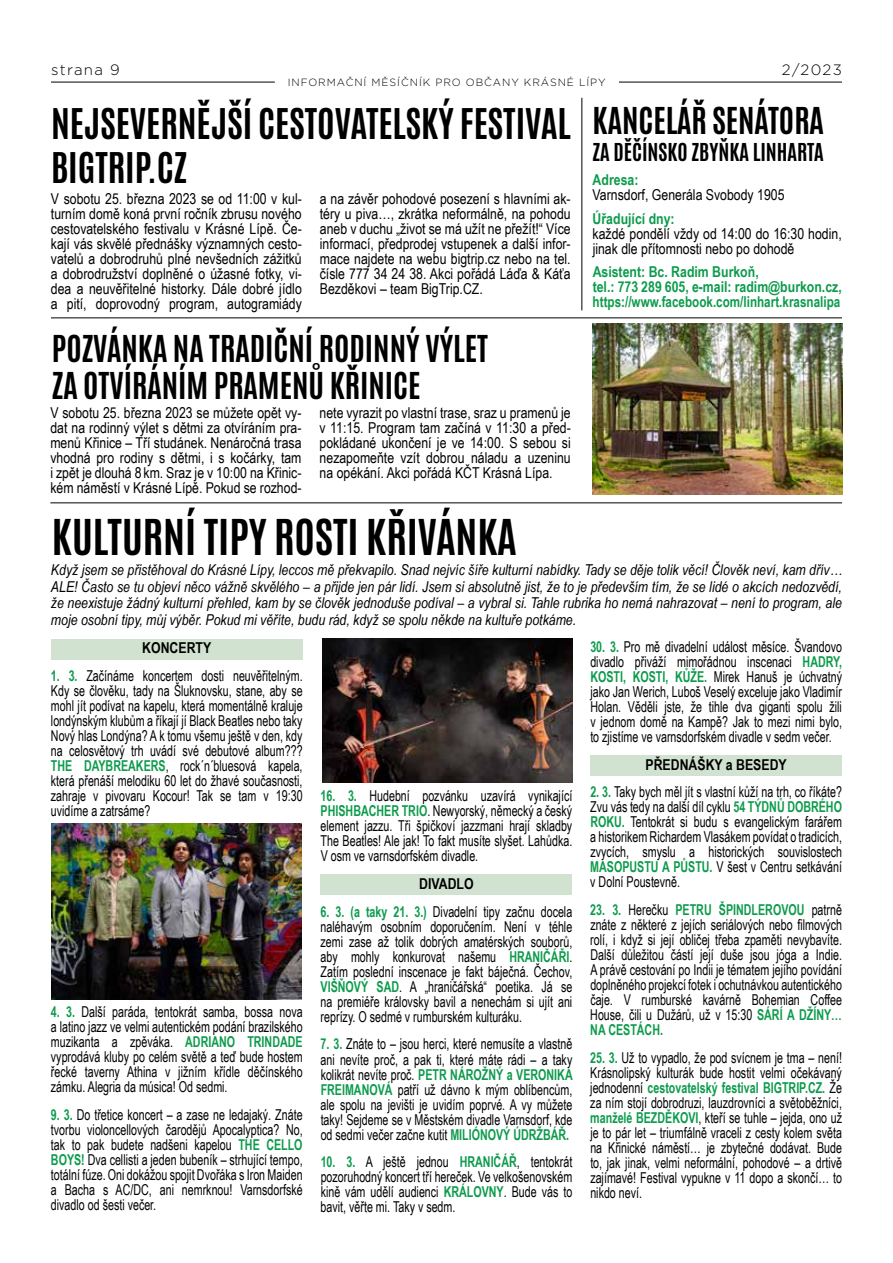
<style>
.page{position:relative;width:893px;height:1263px;background:#fff}
.page>*{position:absolute;margin:0;border:0;box-sizing:border-box;transform-origin:0 0}
.t1{font:42px "Antonio";color:#000}
.t2{font:36px/43.2px "Antonio";color:#000}
.t3{font:31.5px/37.8px "Antonio";color:#000}
.t4{font:21px "Antonio";color:#000}
.t5{font:15px/15px "Arial Narrow";color:#000;text-align:justify;scale:.87 1}
.t6{font:15px/15px "Arial Narrow";color:#000;text-align:justify}
.t7{font:italic 15px/16.5px "Arial Narrow";color:#000;text-align:justify}
.t8{font:700 15px/15px "Arial Narrow";color:#0d9b4c}
.t9{font:700 15px "Arial Narrow";color:#000}
.t10{font:300 15px "Gotham Light CE";letter-spacing:.09em;color:#000}
.t11{font:300 10.5px "Gotham Light CE";letter-spacing:.09em;color:#000}
.s1{font-weight:700;color:#0d9b4c}
</style>
<div class="page">
<hr style="left:51px;top:82px;width:224px;height:1px;background:#000">
<hr style="left:619px;top:82px;width:223px;height:1px;background:#000">
<img style="left:592px;top:324px;width:250px;height:171px">
<hr style="left:51px;top:317px;width:791px;height:1px;background:#000">
<hr style="left:581px;top:98px;width:1px;height:212px;background:#000">
<div style="left:51px;top:639px;width:252px;height:21px;background:#d2e2d0"></div>
<div style="left:321px;top:874px;width:251px;height:21px;background:#d2e2d0"></div>
<div style="left:590px;top:755px;width:252px;height:21px;background:#d2e2d0"></div>
<img style="left:52px;top:823px;width:250px;height:176px">
<img style="left:323px;top:639px;width:249px;height:143px">
<hr style="left:50px;top:502px;width:792px;height:1px;background:#000">
<p class="t10" style="left:51px;top:61px;width:70px">strana 9</p>
<p class="t10" style="left:782px;top:61px;width:62px">2/2023</p>
<p class="t11" style="left:288px;top:76px;width:319px">INFORMAČNÍ MĚSÍČNÍK PRO OBČANY KRÁSNÉ LÍPY</p>
<h3 class="t3" style="left:593px;top:102px;width:233px">KANCELÁŘ SENÁTORA</h3>
<h3 class="t4" style="left:593px;top:137px;width:232px">ZA DĚČÍNSKO ZBYŇKA LINHARTA</h3>
<p class="t8" style="left:593px;top:172px;width:47px">Adresa:</p>
<p class="t6" style="left:593px;top:187px;width:193px">Varnsdorf, Generála Svobody 1905</p>
<p class="t8" style="left:593px;top:210px;width:84px">Úřadující dny:</p>
<p class="t6" style="left:593px;top:225px;width:251px">každé pondělí vždy od 14:00 do 16:30 hodin, jinak dle přítomnosti nebo po dohodě</p>
<p class="t8" style="left:593px;top:264px;width:251px">Asistent: Bc. Radim Burkoň,<br>tel.: 773 289 605, e-mail: radim@burkon.cz, https://www.facebook.com/linhart.krasnalipa</p>
<h2 class="t2" style="left:51px;top:103px;width:521px">NEJSEVERNĚJŠÍ CESTOVATELSKÝ FESTIVAL<br>BIGTRIP.CZ</h2>
<p class="t6" style="left:51px;top:190px;width:252px">V sobotu 25. března 2023 se od 11:00 v kul&shy;turním domě koná první ročník zbrusu nového cestovatelského festivalu v Krásné Lípě. Če&shy;kají vás skvělé přednášky významných cesto&shy;vatelů a dobrodruhů plné nevšedních zážitků a dobrodružství doplněné o úžasné fotky, vi&shy;dea a neuvěřitelné historky. Dále dobré jídlo a pití, doprovodný program, autogramiády</p>
<p class="t6" style="left:320px;top:190px;width:252px">a na závěr pohodové posezení s hlavními ak&shy;téry u piva…, zkrátka neformálně, na pohodu aneb v duchu „život se má užít ne přežít!“ Více informací, předprodej vstupenek a další infor&shy;mace najdete na webu bigtrip.cz nebo na tel. čísle 777 34 24 38. Akci pořádá Láďa &amp; Káťa Bezděkovi – team BigTrip.CZ.</p>
<h3 class="t3" style="left:52px;top:330px;width:438px">POZVÁNKA NA TRADIČNÍ RODINNÝ VÝLET<br>ZA OTVÍRÁNÍM PRAMENŮ KŘINICE</h3>
<p class="t6" style="left:50px;top:405px;width:253px">V sobotu 25. března 2023 se můžete opět vy&shy;dat na rodinný výlet s dětmi za otvíráním pra&shy;menů Křinice – Tří studánek. Nenáročná trasa vhodná pro rodiny s dětmi, i s kočárky, tam i zpět je dlouhá 8 km. Sraz je v 10:00 na Křinic&shy;kém náměstí v Krásné Lípě. Pokud se rozhod-</p>
<p class="t6" style="left:320px;top:405px;width:253px">nete vyrazit po vlastní trase, sraz u pramenů je v 11:15. Program tam začíná v 11:30 a před&shy;pokládané ukončení je ve 14:00. S sebou si nezapomeňte vzít dobrou náladu a uzeninu na opékání. Akci pořádá KČT Krásná Lípa.</p>
<h1 class="t1" style="left:52px;top:508px;width:466px">KULTURNÍ TIPY ROSTI KŘIVÁNKA</h1>
<p class="t7" style="left:51px;top:561px;width:792px">Když jsem se přistěhoval do Krásné Lípy, leccos mě překvapilo. Snad nejvíc šíře kulturní nabídky. Tady se děje tolik věcí! Člověk neví, kam dřív… ALE! Často se tu objeví něco vážně skvělého – a přijde jen pár lidí. Jsem si absolutně jist, že to je především tím, že se lidé o akcích nedozvědí, že neexistuje žádný kulturní přehled, kam by se člověk jednoduše podíval – a vybral si. Tahle rubrika ho nemá nahrazovat – není to program, ale moje osobní tipy, můj výběr. Pokud mi věříte, budu rád, když se spolu někde na kultuře potkáme.</p>
<p class="t9" style="left:142px;top:637px;width:71px">KONCERTY</p>
<p class="t5" style="left:51px;top:668px;width:291px"><span class="s1">1. 3.</span> Začínáme koncertem dosti neuvěřitelným.<br>Kdy se člověku, tady na Šluknovsku, stane, aby se mohl jít podívat na kapelu, která momentálně kraluje londýnským klubům a říkají jí Black Beatles nebo taky Nový hlas Londýna? A k tomu všemu ještě v den, kdy na celosvětový trh uvádí své debutové album???<br><span class="s1">THE DAYBREAKERS</span>, rock´n´bluesová kapela, která přenáší melodiku 60 let do žhavé současnosti, zahraje v pivovaru Kocour! Tak se tam v 19:30 uvidíme a zatrsáme?</p>
<p class="t5" style="left:590px;top:638px;width:291px"><span class="s1">30. 3.</span> Pro mě divadelní událost měsíce. Švandovo divadlo přiváží mimořádnou inscenaci <span class="s1">HADRY, KOSTI, KOSTI, KŮŽE.</span> Mirek Hanuš je úchvatný jako Jan Werich, Luboš Veselý exceluje jako Vladimír Holan. Věděli jste, že tihle dva giganti spolu žili v jednom domě na Kampě? Jak to mezi nimi bylo, to zjistíme ve varnsdorfském divadle v sedm večer.</p>
<p class="t9" style="left:646px;top:753px;width:143px">PŘEDNÁŠKY a BESEDY</p>
<p class="t5" style="left:590px;top:784px;width:291px"><span class="s1">2. 3.</span> Taky bych měl jít s vlastní kůží na trh, co říkáte?<br>Zvu vás tedy na další díl cyklu <span class="s1">54 TÝDNŮ DOBRÉHO ROKU.</span> Tentokrát si budu s evangelickým farářem a historikem Richardem Vlasákem povídat o tradicích, zvycích, smyslu a historických souvislostech <span class="s1">MASOPUSTU A PŮSTU.</span> V šest v Centru setkávání v Dolní Poustevně.</p>
<p class="t5" style="left:590px;top:902px;width:291px"><span class="s1">23. 3.</span> Herečku <span class="s1">PETRU ŠPINDLEROVOU</span> patrně znáte z některé z jejích seriálových nebo filmových rolí, i když si její obličej třeba zpaměti nevybavíte.<br>Další důležitou částí její duše jsou jóga a Indie.<br>A právě cestování po Indii je tématem jejího povídání doplněného projekcí fotek i ochutnávkou autentického čaje. V rumburské kavárně Bohemian Coffee House, čili u Dužárů, už v 15:30 <span class="s1">SÁRÍ A DŽÍNY… NA CESTÁCH.</span></p>
<p class="t5" style="left:590px;top:1049px;width:291px"><span class="s1">25. 3.</span> Už to vypadlo, že pod svícnem je tma – není!<br>Krásnolipský kulturák bude hostit velmi očekávaný jednodenní <span class="s1">cestovatelský festival BIGTRIP.CZ.</span> Že za ním stojí dobrodruzi, lauzdrovníci a světoběžníci, <span class="s1">manželé BEZDĚKOVI</span>, kteří se tuhle – jejda, ono už je to pár let – triumfálně vraceli z cesty kolem světa na Křinické náměstí… je zbytečné dodávat. Bude to, jak jinak, velmi neformální, pohodové – a drtivě zajímavé! Festival vypukne v 11 dopo a skončí… to nikdo neví.</p>
<p class="t5" style="left:321px;top:788px;width:291px"><span class="s1">16. 3.</span> Hudební pozvánku uzavírá vynikající <span class="s1">PHISHBACHER TRIO</span>. Newyorský, německý a český element jazzu. Tři špičkoví jazzmani hrají skladby The Beatles! Ale jak! To fakt musíte slyšet. Lahůdka.<br>V osm ve varnsdorfském divadle.</p>
<p class="t9" style="left:419px;top:872px;width:56px">DIVADLO</p>
<p class="t5" style="left:321px;top:903px;width:291px"><span class="s1">6. 3. (a taky 21. 3.)</span> Divadelní tipy začnu docela naléhavým osobním doporučením. Není v téhle zemi zase až tolik dobrých amatérských souborů, aby mohly konkurovat našemu <span class="s1">HRANIČÁŘI</span>.<br>Zatím poslední inscenace je fakt báječná. Čechov, <span class="s1">VIŠŇOVÝ SAD</span>. A „hraničářská“ poetika. Já se na premiéře královsky bavil a nenechám si ujít ani reprízy. O sedmé v rumburském kulturáku.</p>
<p class="t5" style="left:321px;top:1036px;width:291px"><span class="s1">7. 3.</span> Znáte to – jsou herci, které nemusíte a vlastně ani nevíte proč, a pak ti, které máte rádi – a taky kolikrát nevíte proč. <span class="s1">PETR NÁROŽNÝ a VERONIKA FREIMANOVÁ</span> patří už dávno k mým oblíbencům, ale spolu na jevišti je uvidím poprvé. A vy můžete taky! Sejdeme se v Městském divadle Varnsdorf, kde od sedmi večer začne kutit <span class="s1">MILIÓNOVÝ ÚDRŽBÁŘ.</span></p>
<p class="t5" style="left:321px;top:1154px;width:291px"><span class="s1">10. 3.</span> A ještě jednou <span class="s1">HRANIČÁŘ</span>, tentokrát pozoruhodný koncert tří hereček. Ve velkošenovském kině vám udělí audienci <span class="s1">KRÁLOVNY</span>. Bude vás to bavit, věřte mi. Taky v sedm.</p>
<p class="t5" style="left:51px;top:1004px;width:291px"><span class="s1">4. 3.</span> Další paráda, tentokrát samba, bossa nova a latino jazz ve velmi autentickém podání brazilského muzikanta a zpěváka. <span class="s1">ADRIANO TRINDADE </span>vyprodává kluby po celém světě a teď bude hostem řecké taverny Athina v jižním křídle děčínského zámku. Alegria da música! Od sedmi.</p>
<p class="t5" style="left:51px;top:1107px;width:291px"><span class="s1">9. 3.</span> Do třetice koncert – a zase ne ledajaký. Znáte tvorbu violoncellových čarodějů Apocalyptica? No, tak to pak budete nadšeni kapelou <span class="s1">THE CELLO BOYS!</span> Dva cellisti a jeden bubeník – strhující tempo, totální fúze. Oni dokážou spojit Dvořáka s Iron Maiden a Bacha s AC/DC, ani nemrknou! Varnsdorfské divadlo od šesti večer.</p>
</div>
